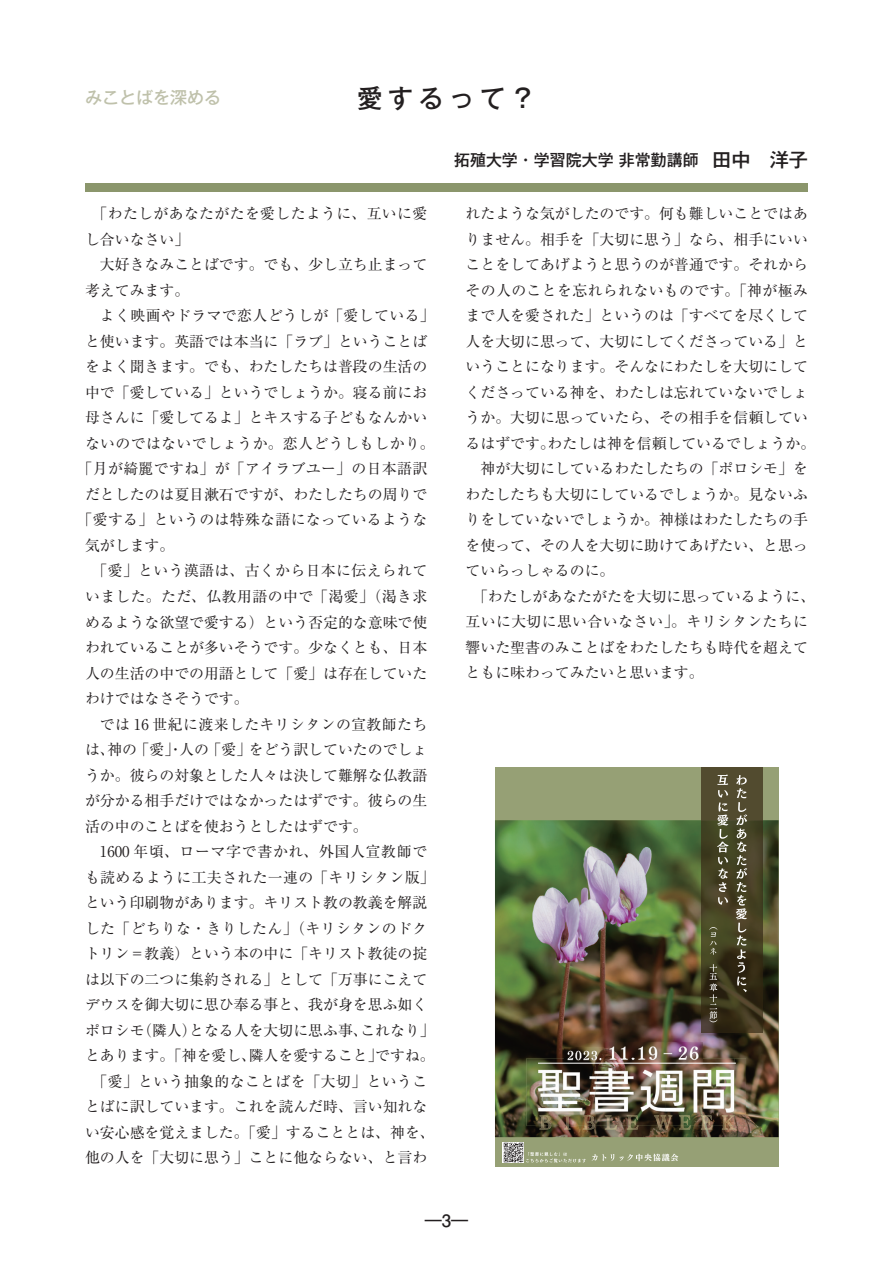
<style>
.page{position:relative;width:893px;height:1263px;background:#fff}
.page>*{position:absolute;margin:0;border:0;box-sizing:border-box;transform-origin:0 0}
.t1{font:500 25.5px "Gothic MB101 Pro";letter-spacing:.2em;color:#231f20}
.t2{font:500 16.95px "Gothic MB101 Pro";color:#bfc1ab}
.t3{font:700 16.95px "Futo Go B101 Pro";color:#231f20}
.t4{font:500 15.9px "Gothic MB101 Pro";color:#231f20}
.t5{font:14.85px/25.5px "Ryumin Pro";color:#231f20}
.t6{font:14.85px/25.5px "Ryumin Pro";letter-spacing:.025em;color:#231f20}
.t7{font:14.85px "Ryumin Pro";letter-spacing:.03em;color:#231f20}
.t8{font:14.85px "Ryumin Pro";letter-spacing:.045em;color:#231f20}
.s1{font-size:19.2px}
</style>
<div class="page">
<div style="left:85px;top:183px;width:723px;height:8px;background:#8b966c"></div>
<div style="left:495px;top:767px;width:284px;height:400px;background:#96a075"></div>
<img style="left:495px;top:820px;width:284px;height:317px">
<div style="left:701px;top:767px;width:62px;height:53px;background:#524b2f"></div>
<img style="left:701px;top:820px;width:62px;height:213px">
<img style="left:526px;top:1058px;width:137px;height:68px">
<img style="left:665px;top:1058px;width:47px;height:68px">
<img style="left:734px;top:1058px;width:12px;height:68px">
<img style="left:564px;top:1048px;width:41px;height:15px">
<svg style="left:539px;top:1115px;width:12px;height:14px"></svg>
<svg style="left:564px;top:1115px;width:7px;height:14px"></svg>
<svg style="left:583px;top:1115px;width:12px;height:14px"></svg>
<svg style="left:605px;top:1115px;width:12px;height:14px"></svg>
<svg style="left:627px;top:1115px;width:11px;height:14px"></svg>
<svg style="left:658px;top:1126px;width:10px;height:4px"></svg>
<img style="left:654px;top:1115px;width:18px;height:11px">
<svg style="left:679px;top:1115px;width:12px;height:14px"></svg>
<svg style="left:701px;top:1115px;width:11px;height:14px"></svg>
<img style="left:722px;top:1126px;width:14px;height:3px">
<svg style="left:722px;top:1115px;width:13px;height:11px"></svg>
<svg style="left:736px;top:775px;width:11px;height:217px;background:#706c57"></svg>
<svg style="left:717px;top:774px;width:11px;height:130px"></svg>
<svg style="left:709px;top:927px;width:8px;height:28px"></svg>
<svg style="left:709px;top:964px;width:8px;height:58px"></svg>
<svg style="left:526px;top:1152px;width:152px;height:10px"></svg>
<img style="left:606px;top:1043px;width:96px;height:22px">
<hr style="left:538px;top:1063px;width:198px;height:1px;background:#fff">
<img style="left:502px;top:1142px;width:22px;height:21px">
<p class="t2" style="left:85px;top:84px;width:138px">みことばを深める</p>
<h1 class="t1" style="left:357px;top:77px;width:180px">愛するって？</h1>
<p class="t6" style="left:85px;top:200px;width:344px;text-indent:7px">「わたしがあなたがたを愛したように、互いに愛し合いなさい」</p>
<p class="t5" style="left:85px;top:251px;width:344px;text-indent:15px">大好きなみことばです。でも、少し立ち止まって考えてみます。</p>
<p class="t6" style="left:100px;top:302px;width:336px">よく映画やドラマで恋人どうしが「愛している」</p>
<p class="t5" style="left:85px;top:328px;width:344px">と使います。英語では本当に「ラブ」ということば</p>
<p class="t5" style="left:85px;top:353px;width:344px">をよく聞きます。でも、わたしたちは普段の生活の</p>
<p class="t5" style="left:85px;top:379px;width:344px">中で「愛している」というでしょうか。寝る前にお</p>
<p class="t5" style="left:85px;top:404px;width:344px">母さんに「愛してるよ」とキスする子どもなんかい</p>
<p class="t6" style="left:85px;top:430px;width:351px">ないのではないでしょうか。恋人どうしもしかり。</p>
<p class="t6" style="left:78px;top:455px;width:351px">「月が綺麗ですね」が「アイラブユー」の日本語訳</p>
<p class="t5" style="left:85px;top:481px;width:344px">だとしたのは夏目漱石ですが、わたしたちの周りで</p>
<p class="t6" style="left:78px;top:506px;width:351px">「愛する」というのは特殊な語になっているような</p>
<p class="t5" style="left:85px;top:532px;width:91px">気がします。</p>
<p class="t6" style="left:92px;top:557px;width:336px">「愛」という漢語は、古くから日本に伝えられて</p>
<p class="t7" style="left:85px;top:585px;width:344px">いました。ただ、仏教用語の中で「渇愛」（渇き求</p>
<p class="t5" style="left:85px;top:608px;width:344px">めるような欲望で愛する）という否定的な意味で使</p>
<p class="t5" style="left:85px;top:634px;width:344px">われていることが多いそうです。少なくとも、日本</p>
<p class="t5" style="left:85px;top:659px;width:344px">人の生活の中での用語として「愛」は存在していた</p>
<p class="t5" style="left:85px;top:685px;width:165px">わけではなさそうです。</p>
<p class="t6" style="left:100px;top:710px;width:329px">では 16 世紀に渡来したキリシタンの宣教師たち</p>
<p class="t5" style="left:85px;top:736px;width:344px">は、神の「愛」・人の「愛」をどう訳していたのでしょ</p>
<p class="t5" style="left:85px;top:761px;width:344px">うか。彼らの対象とした人々は決して難解な仏教語</p>
<p class="t5" style="left:85px;top:787px;width:344px">が分かる相手だけではなかったはずです。彼らの生</p>
<p class="t5" style="left:85px;top:812px;width:284px">活の中のことばを使おうとしたはずです。</p>
<p class="t8" style="left:100px;top:840px;width:329px">1600 年頃、ローマ字で書かれ、外国人宣教師で</p>
<p class="t6" style="left:85px;top:863px;width:351px">も読めるように工夫された一連の「キリシタン版」</p>
<p class="t5" style="left:85px;top:889px;width:344px">という印刷物があります。キリスト教の教義を解説</p>
<p class="t6" style="left:85px;top:914px;width:344px">した「どちりな・きりしたん」（キリシタンのドク</p>
<p class="t5" style="left:85px;top:940px;width:344px">トリン＝教義）という本の中に「キリスト教徒の掟</p>
<p class="t5" style="left:85px;top:965px;width:344px">は以下の二つに集約される」として「万事にこえて</p>
<p class="t5" style="left:85px;top:991px;width:344px">デウスを御大切に思ひ奉る事と、我が身を思ふ如く</p>
<p class="t5" style="left:85px;top:1016px;width:351px">ポロシモ（隣人）となる人を大切に思ふ事、これなり」</p>
<p class="t5" style="left:85px;top:1042px;width:351px">とあります。「神を愛し、隣人を愛すること」ですね。</p>
<p class="t6" style="left:92px;top:1067px;width:336px">「愛」という抽象的なことばを「大切」というこ</p>
<p class="t5" style="left:85px;top:1093px;width:344px">とばに訳しています。これを読んだ時、言い知れな</p>
<p class="t5" style="left:85px;top:1118px;width:351px">い安心感を覚えました。「愛」することとは、神を、</p>
<p class="t5" style="left:85px;top:1144px;width:344px">他の人を「大切に思う」ことに他ならない、と言わ</p>
<p class="t4" style="left:454px;top:147px;width:355px">拓殖大学・学習院大学 非常勤講師 <span class="s1">田中　洋子</span></p>
<p class="t5" style="left:466px;top:200px;width:344px">れたような気がしたのです。何も難しいことではあ</p>
<p class="t5" style="left:466px;top:225px;width:344px">りません。相手を「大切に思う」なら、相手にいい</p>
<p class="t5" style="left:466px;top:251px;width:344px">ことをしてあげようと思うのが普通です。それから</p>
<p class="t6" style="left:466px;top:276px;width:344px">その人のことを忘れられないものです。「神が極み</p>
<p class="t5" style="left:466px;top:302px;width:344px">まで人を愛された」というのは「すべてを尽くして</p>
<p class="t5" style="left:466px;top:327px;width:344px">人を大切に思って、大切にしてくださっている」と</p>
<p class="t5" style="left:466px;top:353px;width:344px">いうことになります。そんなにわたしを大切にして</p>
<p class="t5" style="left:466px;top:378px;width:344px">くださっている神を、わたしは忘れていないでしょ</p>
<p class="t5" style="left:466px;top:404px;width:344px">うか。大切に思っていたら、その相手を信頼してい</p>
<p class="t5" style="left:466px;top:429px;width:351px">るはずです。わたしは神を信頼しているでしょうか。</p>
<p class="t5" style="left:480px;top:455px;width:329px">神が大切にしているわたしたちの「ポロシモ」を</p>
<p class="t5" style="left:466px;top:480px;width:344px">わたしたちも大切にしているでしょうか。見ないふ</p>
<p class="t5" style="left:466px;top:506px;width:344px">りをしていないでしょうか。神様はわたしたちの手</p>
<p class="t5" style="left:466px;top:531px;width:344px">を使って、その人を大切に助けてあげたい、と思っ</p>
<p class="t5" style="left:466px;top:557px;width:150px">ていらっしゃるのに。</p>
<p class="t5" style="left:473px;top:582px;width:344px">「わたしがあなたがたを大切に思っているように、</p>
<p class="t6" style="left:466px;top:608px;width:344px">互いに大切に思い合いなさい」。キリシタンたちに</p>
<p class="t5" style="left:466px;top:633px;width:344px">響いた聖書のみことばをわたしたちも時代を超えて</p>
<p class="t5" style="left:466px;top:659px;width:240px">ともに味わってみたいと思います。</p>
<p class="t3" style="left:425px;top:1207px;width:45px">―3―</p>
</div>
